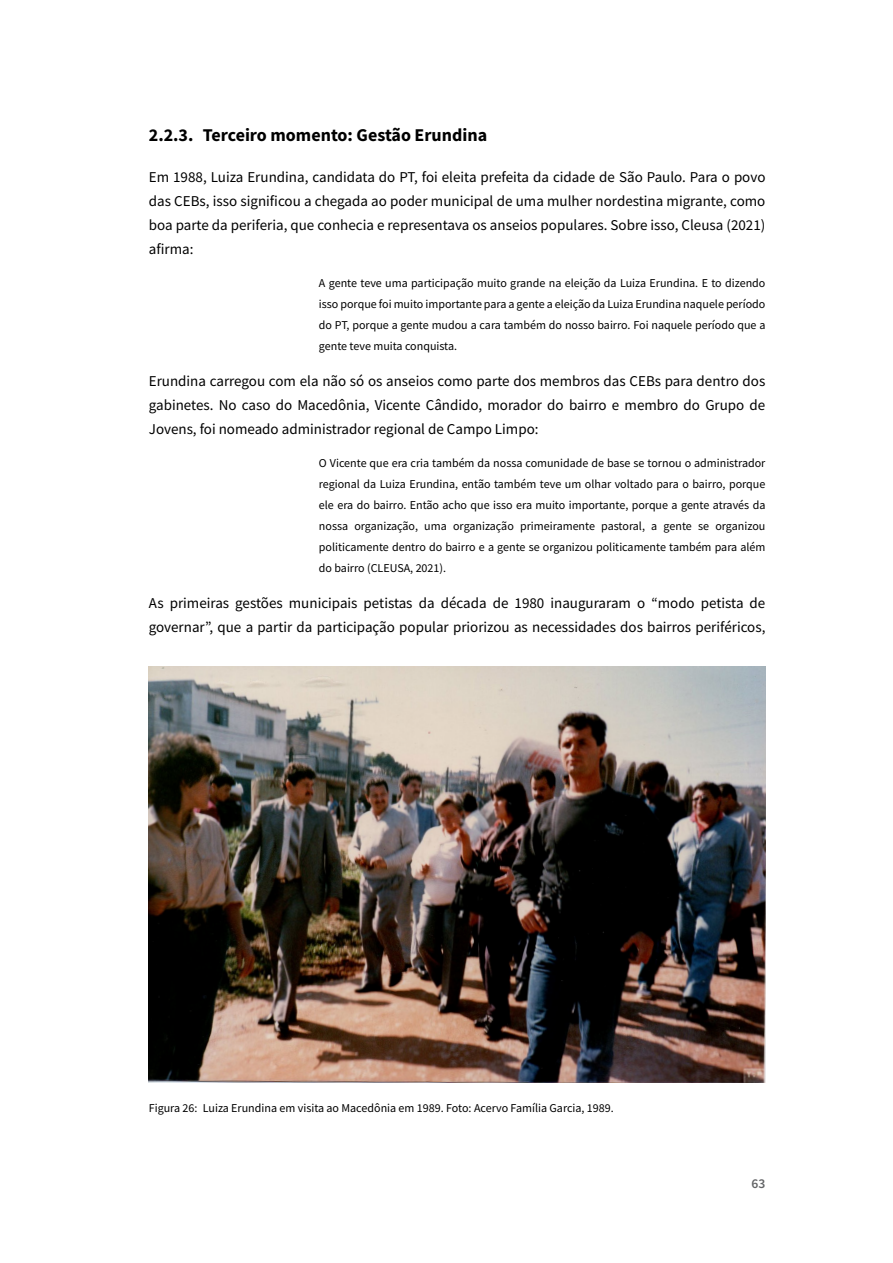
<style>
.page{position:relative;width:893px;height:1263px;background:#fff}
.page>*{position:absolute;margin:0;border:0;box-sizing:border-box;transform-origin:0 0}
.t1{font:700 18px "Source Sans Pro";color:#000}
.t2{font:15px/24px "Source Sans Pro";color:#000;text-align:justify}
.t3{font:600 13.5px "Source Sans Pro";color:#636466}
.t4{font:12px/21px "Source Sans Pro";color:#000;text-align:justify}
</style>
<div class="page">
<img style="left:149px;top:666px;width:616px;height:416px">
<h1 class="t1" style="left:149px;top:123px;width:340px">2.2.3. Terceiro momento: Gestão Erundina</h1>
<p class="t2" style="left:149px;top:165px;width:618px">Em 1988, Luiza Erundina, candidata do PT, foi eleita prefeita da cidade de São Paulo. Para o povo das CEBs, isso significou a chegada ao poder municipal de uma mulher nordestina migrante, como boa parte da periferia, que conhecia e representava os anseios populares. Sobre isso, Cleusa (2021) afirma:</p>
<p class="t4" style="left:319px;top:273px;width:448px">A gente teve uma participação muito grande na eleição da Luiza Erundina. E to dizendo isso porque foi muito importante para a gente a eleição da Luiza Erundina naquele período do PT, porque a gente mudou a cara também do nosso bairro. Foi naquele período que a gente teve muita conquista.</p>
<p class="t2" style="left:149px;top:369px;width:618px">Erundina carregou com ela não só os anseios como parte dos membros das CEBs para dentro dos gabinetes. No caso do Macedônia, Vicente Cândido, morador do bairro e membro do Grupo de Jovens, foi nomeado administrador regional de Campo Limpo:</p>
<p class="t4" style="left:319px;top:453px;width:448px">O Vicente que era cria também da nossa comunidade de base se tornou o administrador regional da Luiza Erundina, então também teve um olhar voltado para o bairro, porque ele era do bairro. Então acho que isso era muito importante, porque a gente através da nossa organização, uma organização primeiramente pastoral, a gente se organizou politicamente dentro do bairro e a gente se organizou politicamente também para além do bairro (CLEUSA, 2021).</p>
<p class="t2" style="left:149px;top:591px;width:618px">As primeiras gestões municipais petistas da década de 1980 inauguraram o “modo petista de governar”, que a partir da participação popular priorizou as necessidades dos bairros periféricos,</p>
<p class="t4" style="left:149px;top:1098px;width:466px">Figura 26: Luiza Erundina em visita ao Macedônia em 1989. Foto: Acervo Família Garcia, 1989.</p>
<p class="t3" style="left:752px;top:1175px;width:15px">63</p>
</div>
